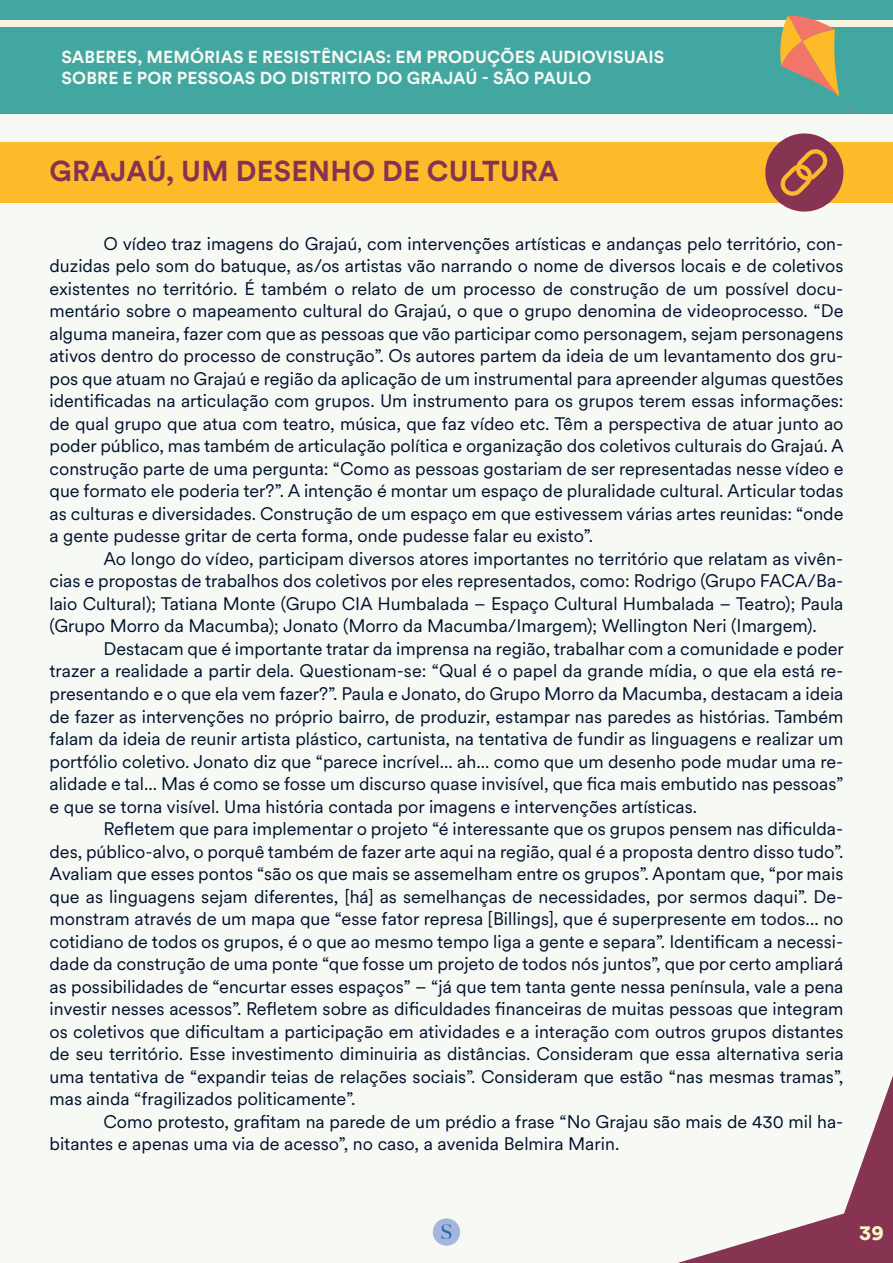
<style>
.page{position:relative;width:893px;height:1263px;background:#f7f9f4}
.page>*{position:absolute;margin:0;border:0;box-sizing:border-box;transform-origin:0 0}
.t1{font:700 28.5px "Circular XX";letter-spacing:.01em;color:#863353}
.t2{font:900 21px "Circular XX";color:#f6f5c6}
.t3{font:18px/22.5px "Circular XX";color:#00122d;text-align:justify}
.t4{font:700 17.25px/20.7px "Circular XX";letter-spacing:.01em;color:#f7f9f4}
</style>
<div class="page">
<div style="left:0;top:0;width:893px;height:113px;background:#42a7a1"></div>
<div style="left:0;top:20px;width:893px;height:7px;background:#f6f3e1"></div>
<svg style="left:678px;top:1076px;width:215px;height:187px"></svg>
<div style="left:433px;top:1218px;width:27px;height:28px;background:#a3b7dc;border-radius:50%"></div>
<svg style="left:441px;top:1224px;width:10px;height:15px"></svg>
<div style="left:0;top:142px;width:893px;height:60px;background:#fdbb2a"></div>
<div style="left:765px;top:133px;width:78px;height:79px;background:#873453;border-radius:50%"></div>
<svg style="left:777px;top:15px;width:78px;height:181px"></svg>
<p class="t4" style="left:62px;top:46px;width:604px">SABERES, MEMÓRIAS E RESISTÊNCIAS: EM PRODUÇÕES AUDIOVISUAIS<br>SOBRE E POR PESSOAS DO DISTRITO DO GRAJAÚ - SÃO PAULO</p>
<h1 class="t1" style="left:50px;top:151px;width:511px">GRAJAÚ, UM DESENHO DE CULTURA</h1>
<p class="t3" style="left:50px;top:232px;width:796px;text-indent:54px">O vídeo traz imagens do Grajaú, com intervenções artísticas e andanças pelo território, con&shy;duzidas pelo som do batuque, as/os artistas vão narrando o nome de diversos locais e de coletivos existentes no território. É também o relato de um processo de construção de um possível docu&shy;mentário sobre o mapeamento cultural do Grajaú, o que o grupo denomina de videoprocesso. “De alguma maneira, fazer com que as pessoas que vão participar como personagem, sejam personagens ativos dentro do processo de construção”. Os autores partem da ideia de um levantamento dos gru&shy;pos que atuam no Grajaú e região da aplicação de um instrumental para apreender algumas questões identificadas na articulação com grupos. Um instrumento para os grupos terem essas informações: de qual grupo que atua com teatro, música, que faz vídeo etc. Têm a perspectiva de atuar junto ao poder público, mas também de articulação política e organização dos coletivos culturais do Grajaú. A construção parte de uma pergunta: “Como as pessoas gostariam de ser representadas nesse vídeo e que formato ele poderia ter?”. A intenção é montar um espaço de pluralidade cultural. Articular todas as culturas e diversidades. Construção de um espaço em que estivessem várias artes reunidas: “onde a gente pudesse gritar de certa forma, onde pudesse falar eu existo”.</p>
<p class="t3" style="left:50px;top:547px;width:795px;text-indent:54px">Ao longo do vídeo, participam diversos atores importantes no território que relatam as vivên&shy;cias e propostas de trabalhos dos coletivos por eles representados, como: Rodrigo (Grupo FACA/Ba&shy;laio Cultural); Tatiana Monte (Grupo CIA Humbalada – Espaço Cultural Humbalada – Teatro); Paula (Grupo Morro da Macumba); Jonato (Morro da Macumba/Imargem); Wellington Neri (Imargem).</p>
<p class="t3" style="left:50px;top:637px;width:796px;text-indent:54px">Destacam que é importante tratar da imprensa na região, trabalhar com a comunidade e poder trazer a realidade a partir dela. Questionam-se: “Qual é o papel da grande mídia, o que ela está re&shy;presentando e o que ela vem fazer?”. Paula e Jonato, do Grupo Morro da Macumba, destacam a ideia de fazer as intervenções no próprio bairro, de produzir, estampar nas paredes as histórias. Também falam da ideia de reunir artista plástico, cartunista, na tentativa de fundir as linguagens e realizar um portfólio coletivo. Jonato diz que “parece incrível... ah... como que um desenho pode mudar uma re&shy;alidade e tal... Mas é como se fosse um discurso quase invisível, que fica mais embutido nas pessoas” e que se torna visível. Uma história contada por imagens e intervenções artísticas.</p>
<p class="t3" style="left:50px;top:817px;width:795px;text-indent:54px">Refletem que para implementar o projeto “é interessante que os grupos pensem nas dificulda&shy;des, público-alvo, o porquê também de fazer arte aqui na região, qual é a proposta dentro disso tudo”.<br>Avaliam que esses pontos “são os que mais se assemelham entre os grupos”. Apontam que, “por mais que as linguagens sejam diferentes, [há] as semelhanças de necessidades, por sermos daqui”. De&shy;monstram através de um mapa que “esse fator represa [Billings], que é superpresente em todos... no cotidiano de todos os grupos, é o que ao mesmo tempo liga a gente e separa”. Identificam a necessi&shy;dade da construção de uma ponte “que fosse um projeto de todos nós juntos”, que por certo ampliará as possibilidades de “encurtar esses espaços” – “já que tem tanta gente nessa península, vale a pena investir nesses acessos”. Refletem sobre as dificuldades financeiras de muitas pessoas que integram os coletivos que dificultam a participação em atividades e a interação com outros grupos distantes de seu território. Esse investimento diminuiria as distâncias. Consideram que essa alternativa seria uma tentativa de “expandir teias de relações sociais”. Consideram que estão “nas mesmas tramas”, mas ainda “fragilizados politicamente”.</p>
<p class="t3" style="left:50px;top:1109px;width:795px;text-indent:54px">Como protesto, grafitam na parede de um prédio a frase “No Grajau são mais de 430 mil ha&shy;bitantes e apenas uma via de acesso”, no caso, a avenida Belmira Marin.</p>
<p class="t2" style="left:859px;top:1218px;width:26px">39</p>
</div>
